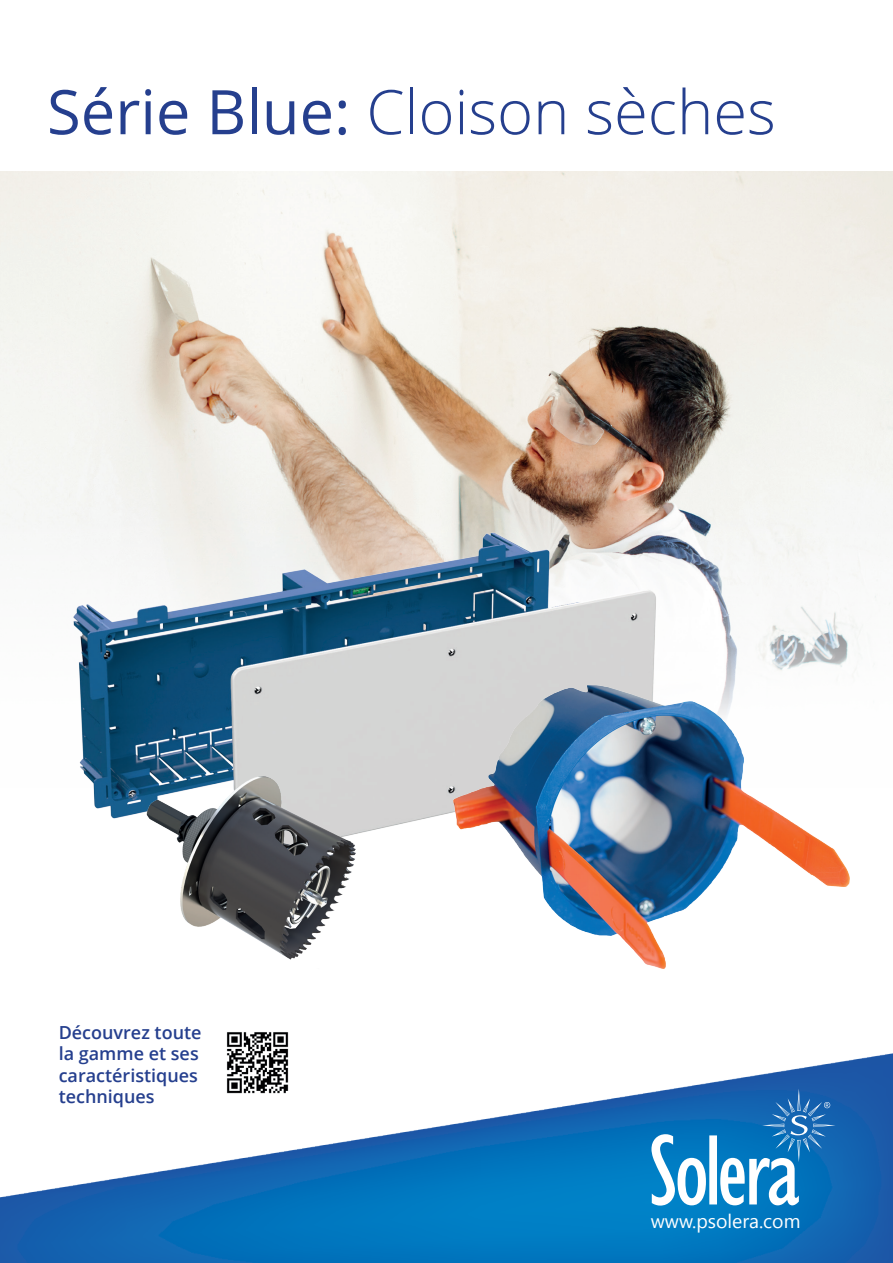
<style>
.page{position:relative;width:893px;height:1263px;background:#fff}
.page>*{position:absolute;margin:0;border:0;box-sizing:border-box;transform-origin:0 0}
.t1{font:300 61.5px "Open Sans";color:#253f8e}
.t2{font:19.5px "Segoe UI";color:#fff}
.t3{font:600 18px/21.6px "Open Sans";color:#253f8e}
.s1{font-weight:400}
</style>
<div class="page">
<img style="left:0;top:171px;width:893px;height:513px">
<img style="left:0;top:1053px;width:893px;height:210px">
<svg style="left:651px;top:1089px;width:185px;height:116px"></svg>
<img style="left:54px;top:527px;width:616px;height:302px">
<img style="left:138px;top:767px;width:240px;height:193px">
<img style="left:450px;top:684px;width:400px;height:285px">
<img style="left:225px;top:1032px;width:64px;height:62px">
<h1 class="t1" style="left:47px;top:70px;width:730px"><span class="s1">Série Blue:</span> Cloison sèches</h1>
<p class="t3" style="left:59px;top:1021px;width:144px">Découvrez toute la gamme et ses caractéristiques techniques</p>
<p class="t2" style="left:651px;top:1208px;width:151px">www.psolera.com</p>
</div>
